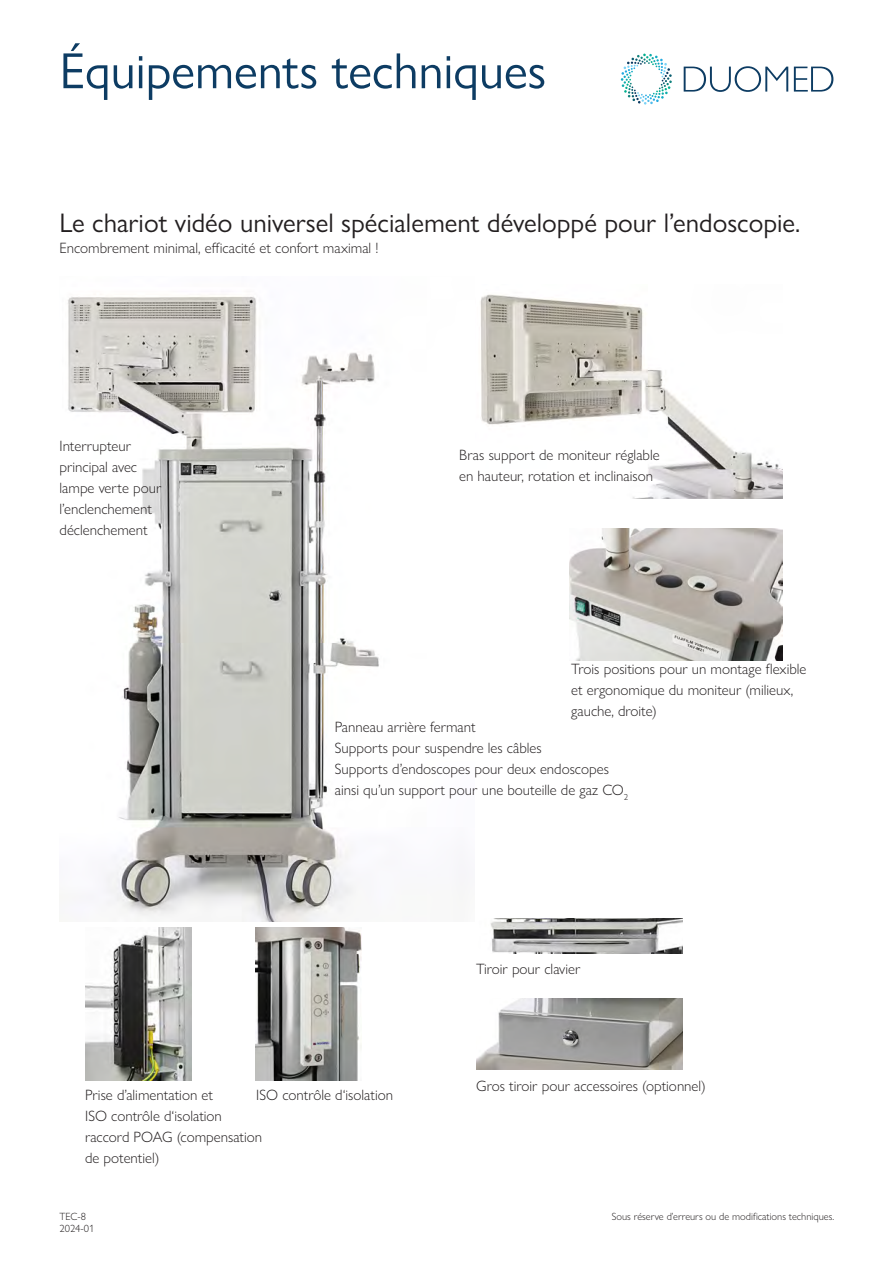
<style>
.page{position:relative;width:893px;height:1263px;background:#fff}
.page>*{position:absolute;margin:0;border:0;box-sizing:border-box;transform-origin:0 0}
.t1{font:51px "Gill Sans Nova";letter-spacing:-.005em;color:#0d3c63}
.t2{font:27px "Gill Sans Nova";color:#231f20}
.Fliesstext{font:300 15px/21px "Gill Sans Nova";color:#231f20}
.t3{font:300 10.5px/12.6px "Gill Sans Nova";color:#231f20}
</style>
<div class="page">
<svg style="left:621px;top:54px;width:51px;height:51px"></svg>
<svg style="left:684px;top:66px;width:149px;height:26px"></svg>
<img style="left:255px;top:927px;width:106px;height:153px">
<img style="left:85px;top:927px;width:106px;height:153px">
<img style="left:480px;top:294px;width:302px;height:204px">
<img style="left:570px;top:529px;width:212px;height:131px">
<img style="left:68px;top:296px;width:311px;height:626px">
<img style="left:476px;top:998px;width:206px;height:71px">
<img style="left:490px;top:918px;width:192px;height:36px">
<h1 class="t1" style="left:60px;top:40px;width:488px">Équipements techniques</h1>
<p class="t2" style="left:60px;top:207px;width:742px">Le chariot vidéo universel spécialement développé pour l’endoscopie.</p>
<p class="Fliesstext" style="left:60px;top:238px;width:320px">Encombrement minimal, efficacité et confort maximal !</p>
<p class="Fliesstext" style="left:60px;top:435px;width:103px">Interrupteur principal avec lampe verte pour l’enclenchement</p>
<p class="Fliesstext" style="left:60px;top:519px;width:90px">déclenchement</p>
<p class="Fliesstext" style="left:459px;top:444px;width:202px">Bras support de moniteur réglable en hauteur, rotation et inclinaison</p>
<p class="Fliesstext" style="left:571px;top:658px;width:237px">Trois positions pour un montage flexible et ergonomique du moniteur (milieux, gauche, droite)</p>
<p class="Fliesstext" style="left:335px;top:716px;width:142px">Panneau arrière fermant</p>
<p class="Fliesstext" style="left:335px;top:737px;width:208px">Supports pour suspendre les câbles</p>
<p class="Fliesstext" style="left:335px;top:758px;width:276px">Supports d’endoscopes pour deux endoscopes</p>
<p class="Fliesstext" style="left:335px;top:779px;width:295px">ainsi qu’un support pour une bouteille de gaz CO<sub>2</sub></p>
<p class="Fliesstext" style="left:476px;top:959px;width:106px">Tiroir pour clavier</p>
<p class="Fliesstext" style="left:85px;top:1084px;width:129px">Prise d’alimentation et</p>
<p class="Fliesstext" style="left:256px;top:1084px;width:138px">ISO contrôle d‘isolation</p>
<p class="Fliesstext" style="left:85px;top:1105px;width:138px">ISO contrôle d‘isolation</p>
<p class="Fliesstext" style="left:85px;top:1126px;width:179px">raccord POAG (compensation de potentiel)</p>
<p class="Fliesstext" style="left:476px;top:1075px;width:231px">Gros tiroir pour accessoires (optionnel)</p>
<p class="t3" style="left:60px;top:1209px;width:36px">TEC-8<br>2024-01</p>
<p class="t3" style="left:612px;top:1209px;width:224px">Sous réserve d’erreurs ou de modifications techniques.</p>
</div>
